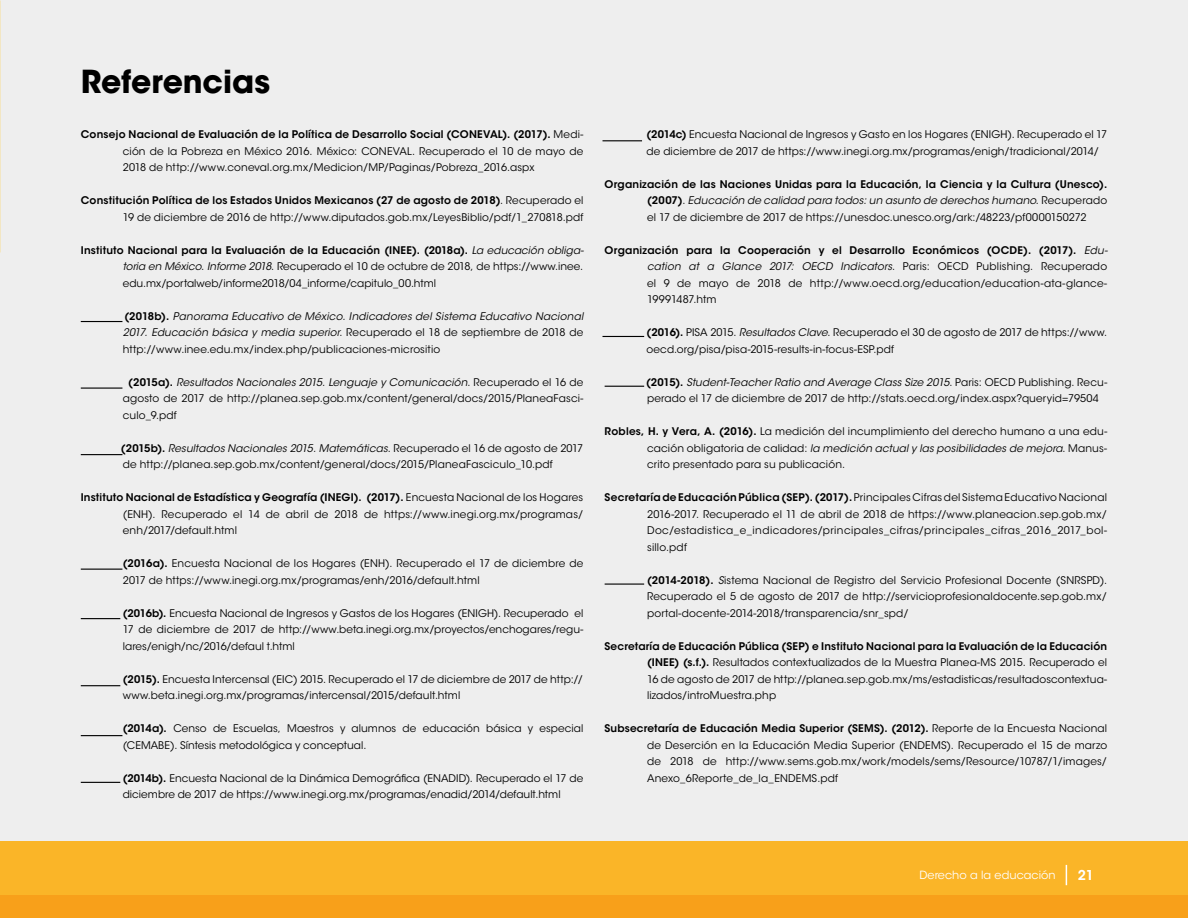
<style>
.page{position:relative;width:1188px;height:918px;background:#fff}
.page>*{position:absolute;margin:0;border:0;box-sizing:border-box;transform-origin:0 0}
.t1{font:700 31.5px "ITC Avant Garde Std";letter-spacing:-.005em;color:#000}
.t2{font:600 13.5px "ITC Avant Garde Std";color:#fff}
.t3{font:11.25px "ITC Avant Garde Std";letter-spacing:.005em;color:#fff}
.t4{font:10.5px/16.5px "ITC Avant Garde Std";letter-spacing:.01em;color:#000;text-align:justify}
.t5{font:italic 10.5px/16.5px "ITC Avant Garde Std";letter-spacing:.02em;color:#000;text-align:justify}
.s1{font-weight:600}
.s2{font-style:italic}
.s3{font-weight:600;font-style:normal}
.s4{font-style:normal}
</style>
<div class="page">
<div style="left:1px;top:0;width:1187px;height:917px;background:#ededed"></div>
<div style="left:0;top:842px;width:1188px;height:76px;background:#fab528"></div>
<div style="left:0;top:895px;width:1188px;height:23px;background:#f8a01a"></div>
<hr style="left:81px;top:569px;width:41px;height:1px;background:#000">
<hr style="left:81px;top:618px;width:39px;height:1px;background:#000">
<hr style="left:81px;top:685px;width:39px;height:1px;background:#000">
<hr style="left:81px;top:735px;width:41px;height:1px;background:#000">
<hr style="left:603px;top:336px;width:41px;height:1px;background:#000">
<hr style="left:81px;top:321px;width:41px;height:1px;background:#000">
<hr style="left:81px;top:388px;width:41px;height:1px;background:#000">
<hr style="left:81px;top:454px;width:41px;height:1px;background:#000">
<hr style="left:81px;top:782px;width:39px;height:1px;background:#000">
<hr style="left:603px;top:140px;width:39px;height:1px;background:#000">
<hr style="left:605px;top:386px;width:39px;height:1px;background:#000">
<hr style="left:605px;top:584px;width:39px;height:1px;background:#000">
<svg style="left:1066px;top:865px;width:1px;height:20px"></svg>
<h1 class="t1" style="left:81px;top:61px;width:191px">Referencias</h1>
<p class="t4" style="left:123px;top:126px;width:462px;text-indent:-42px"><span class="s1">Consejo Nacional de Evaluación de la Política de Desarrollo Social (CONEVAL). (2017).</span> Medi&shy;ción de la Pobreza en México 2016. México: CONEVAL. Recuperado el 10 de mayo de 2018 de http://www.coneval.org.mx/Medicion/MP/Paginas/Pobreza_2016.aspx</p>
<p class="t4" style="left:81px;top:192px;width:504px;text-align:right"><span class="s1">Constitución Política de los Estados Unidos Mexicanos (27 de agosto de 2018)</span>. Recuperado el<br>19 de diciembre de 2016 de http://www.diputados.gob.mx/LeyesBiblio/pdf/1_270818.pdf</p>
<p class="t4" style="left:123px;top:242px;width:463px;text-indent:-42px"><span class="s1">Instituto Nacional para la Evaluación de la Educación (INEE). (2018a).</span> <span class="s2">La educación obliga&shy;toria en México. Informe 2018</span>. Recuperado el 10 de octubre de 2018, de https://www.inee. edu.mx/portalweb/informe2018/04_informe/capitulo_00.html</p>
<p class="t5" style="left:123px;top:308px;width:462px"><span class="s3">(2018b).</span> Panorama Educativo de México. Indicadores del Sistema Educativo Nacional 2017. Educación básica y media superior<span class="s4">. Recuperado el 18 de septiembre de 2018 de http://www.inee.edu.mx/index.php/publicaciones-micrositio</span></p>
<p class="t4" style="left:123px;top:374px;width:462px;text-indent:5px"><span class="s1">(2015a).</span> <span class="s2">Resultados Nacionales 2015. Lenguaje y Comunicación</span>. Recuperado el 16 de agosto de 2017 de http://planea.sep.gob.mx/content/general/docs/2015/PlaneaFasci&shy;culo_9.pdf</p>
<p class="t4" style="left:121px;top:440px;width:464px"><span class="s1">(2015b).</span> <span class="s2">Resultados Nacionales 2015. Matemáticas</span>. Recuperado el 16 de agosto de 2017 de http://planea.sep.gob.mx/content/general/docs/2015/PlaneaFasciculo_10.pdf</p>
<p class="t4" style="left:123px;top:489px;width:462px;text-indent:-42px"><span class="s1">Instituto Nacional de Estadística y Geografía (INEGI). (2017).</span> Encuesta Nacional de los Hogares (ENH). Recuperado el 14 de abril de 2018 de https://www.inegi.org.mx/programas/ enh/2017/default.html</p>
<p class="t4" style="left:123px;top:555px;width:462px"><span class="s1">(2016a).</span> Encuesta Nacional de los Hogares (ENH). Recuperado el 17 de diciembre de<br>2017 de https://www.inegi.org.mx/programas/enh/2016/default.html</p>
<p class="t4" style="left:123px;top:605px;width:462px"><span class="s1">(2016b).</span> Encuesta Nacional de Ingresos y Gastos de los Hogares (ENIGH). Recuperado el 17 de diciembre de 2017 de http://www.beta.inegi.org.mx/proyectos/enchogares/regu&shy;lares/enigh/nc/2016/defaul t.html</p>
<p class="t4" style="left:123px;top:671px;width:462px"><span class="s1">(2015).</span> Encuesta Intercensal (EIC) 2015. Recuperado el 17 de diciembre de 2017 de http:// www.beta.inegi.org.mx/programas/intercensal/2015/default.html</p>
<p class="t4" style="left:123px;top:720px;width:462px"><span class="s1">(2014a).</span> Censo de Escuelas, Maestros y alumnos de educación básica y especial (CEMABE). Síntesis metodológica y conceptual.</p>
<p class="t4" style="left:123px;top:770px;width:462px"><span class="s1">(2014b).</span> Encuesta Nacional de la Dinámica Demográfica (ENADID). Recuperado el 17 de diciembre de 2017 de https://www.inegi.org.mx/programas/enadid/2014/default.html</p>
<p class="t4" style="left:647px;top:126px;width:462px"><span class="s1">(2014c)</span> Encuesta Nacional de Ingresos y Gasto en los Hogares (ENIGH). Recuperado el 17 de diciembre de 2017 de https://www.inegi.org.mx/programas/enigh/tradicional/2014/</p>
<p class="t4" style="left:647px;top:176px;width:462px;text-indent:-43px"><span class="s1">Organización de las Naciones Unidas para la Educación, la Ciencia y la Cultura (Unesco). (2007)</span>. <span class="s2">Educación de calidad para todos: un asunto de derechos humano</span>. Recuperado el 17 de diciembre de 2017 de https://unesdoc.unesco.org/ark:/48223/pf0000150272</p>
<p class="t4" style="left:647px;top:242px;width:462px;text-indent:-43px"><span class="s1">Organización para la Cooperación y el Desarrollo Económicos (OCDE). (2017).</span> <span class="s2">Edu&shy;cation at a Glance 2017: OECD Indicators</span>. Paris: OECD Publishing. Recuperado el 9 de mayo de 2018 de http://www.oecd.org/education/education-ata-glance-19991487.htm</p>
<p class="t4" style="left:647px;top:324px;width:462px"><span class="s1">(2016).</span> PISA 2015. <span class="s2">Resultados Clave</span>. Recuperado el 30 de agosto de 2017 de https://www. oecd.org/pisa/pisa-2015-results-in-focus-ESP.pdf</p>
<p class="t4" style="left:646px;top:374px;width:463px"><span class="s1">(2015).</span> <span class="s2">Student-Teacher Ratio and Average Class Size 2015</span>. Paris: OECD Publishing. Recu&shy;perado el 17 de diciembre de 2017 de http://stats.oecd.org/index.aspx?queryid=79504</p>
<p class="t4" style="left:647px;top:423px;width:462px;text-indent:-43px"><span class="s1">Robles, H. y Vera, A. (2016).</span> La medición del incumplimiento del derecho humano a una edu&shy;cación obligatoria de calidad: <span class="s2">la medición actual y las posibilidades de mejora</span>. Manus&shy;crito presentado para su publicación.</p>
<p class="t4" style="left:647px;top:489px;width:462px;text-indent:-43px"><span class="s1">Secretaría de Educación Pública (SEP). (2017).</span> Principales Cifras del Sistema Educativo Nacional 2016-2017. Recuperado el 11 de abril de 2018 de https://www.planeacion.sep.gob.mx/ Doc/estadistica_e_indicadores/principales_cifras/principales_cifras_2016_2017_bol&shy;sillo.pdf</p>
<p class="t4" style="left:647px;top:572px;width:462px"><span class="s1">(2014-2018).</span> <span class="s2">S</span>istema Nacional de Registro del Servicio Profesional Docente (SNRSPD).<br>Recuperado el 5 de agosto de 2017 de http://servicioprofesionaldocente.sep.gob.mx/ portal-docente-2014-2018/transparencia/snr_spd/</p>
<p class="t4" style="left:647px;top:638px;width:462px;text-indent:-43px"><span class="s1">Secretaría de Educación Pública (SEP) e Instituto Nacional para la Evaluación de la Educación (INEE) (s.f.).</span> Resultados contextualizados de la Muestra Planea-MS 2015. Recuperado el 16 de agosto de 2017 de http://planea.sep.gob.mx/ms/estadisticas/resultadoscontextua&shy;lizados/introMuestra.php</p>
<p class="t4" style="left:647px;top:720px;width:462px;text-indent:-43px"><span class="s1">Subsecretaría de Educación Media Superior (SEMS). (2012).</span> Reporte de la Encuesta Nacional de Deserción en la Educación Media Superior (ENDEMS). Recuperado el 15 de marzo de 2018 de http://www.sems.gob.mx/work/models/sems/Resource/10787/1/images/ Anexo_6Reporte_de_la_ENDEMS.pdf</p>
<p class="t3" style="left:919px;top:868px;width:138px">Derecho a la educación</p>
<p class="t2" style="left:1078px;top:866px;width:18px">21</p>
</div>
